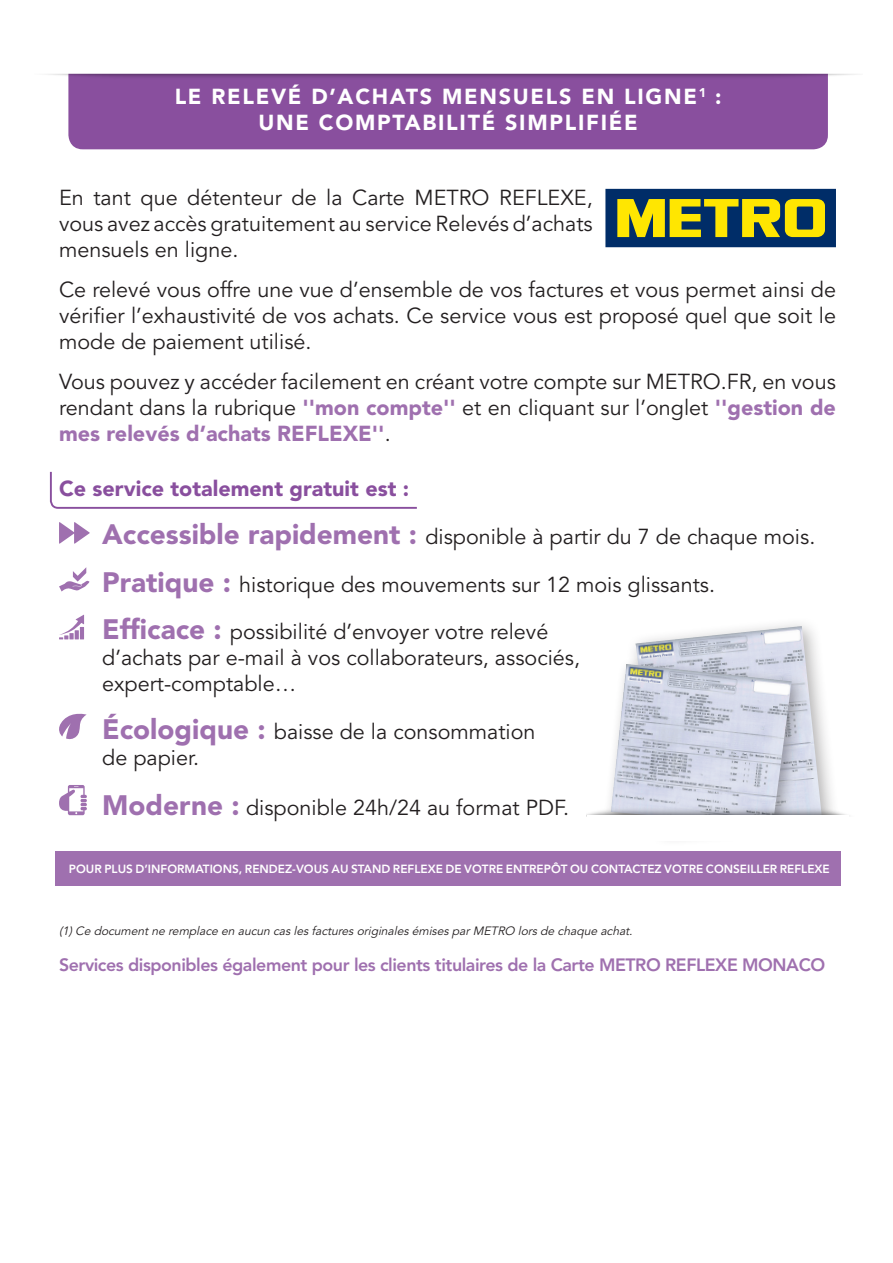
<style>
.page{position:relative;width:893px;height:1263px;background:#fff}
.page>*{position:absolute;margin:0;border:0;box-sizing:border-box;transform-origin:0 0}
.t1{font:21.6px/26px "Avenir LT Std";color:#231f20;text-align:justify}
.t2{font:900 21.6px/26px "Avenir LT Std";letter-spacing:.08em;color:#fff;text-align:center}
.t3{font:900 21.6px "Avenir LT Std";color:#894f9e}
.t4{font:800 17.7px "Avenir LT Std";letter-spacing:-.025em;color:#9f70af}
.t5{font:italic 12px "Avenir LT Std";color:#231f20}
.t6{font:800 11.85px "Avenir LT Std";color:#fff}
.s1{font-weight:900;color:#9f70af}
.s2{font-weight:900;font-size:27.9px;color:#9f70af}
</style>
<div class="page">
<svg style="left:49px;top:471px;width:368px;height:38px"></svg>
<svg style="left:59px;top:522px;width:31px;height:22px"></svg>
<svg style="left:59px;top:567px;width:30px;height:24px"></svg>
<svg style="left:59px;top:615px;width:25px;height:24px"></svg>
<svg style="left:59px;top:713px;width:28px;height:27px"></svg>
<svg style="left:59px;top:785px;width:28px;height:30px"></svg>
<div style="left:68px;top:85px;width:760px;height:64px;background:#894f9e"></div>
<img style="left:48px;top:73px;width:809px;height:12px">
<div style="left:626px;top:617px;width:214px;height:230px;background:#231f20;opacity:.35"></div>
<img style="left:636px;top:626px;width:186px;height:171px">
<div style="left:603px;top:656px;width:205px;height:186px;background:#231f20;opacity:.35"></div>
<img style="left:611px;top:664px;width:181px;height:133px">
<img style="left:587px;top:797px;width:259px;height:18px">
<div style="left:587px;top:815px;width:262px;height:26px;background:#fff"></div>
<div style="left:605px;top:189px;width:231px;height:58px;background:#002d68"></div>
<svg style="left:617px;top:199px;width:208px;height:38px"></svg>
<div style="left:56px;top:851px;width:785px;height:34px;background:#9f70af"></div>
<p class="t2" style="left:175px;top:84px;width:548px">LE RELEVÉ D’ACHATS MENSUELS EN LIGNE<sup>1</sup> :<br>UNE COMPTABILITÉ SIMPLIFIÉE</p>
<p class="t1" style="left:59px;top:185px;width:535px">En tant que détenteur de la Carte METRO REFLEXE, vous avez accès gratuitement au service Relevés d’achats mensuels en ligne.</p>
<p class="t1" style="left:59px;top:277px;width:778px">Ce relevé vous offre une vue d’ensemble de vos factures et vous permet ainsi de vérifier l’exhaustivité de vos achats. Ce service vous est proposé quel que soit le mode de paiement utilisé.</p>
<p class="t1" style="left:59px;top:369px;width:778px">Vous pouvez y accéder facilement en créant votre compte sur METRO.FR, en vous rendant dans la rubrique <span class="s1">''mon compte''</span> et en cliquant sur l’onglet <span class="s1">''gestion de mes relevés d’achats REFLEXE''</span>.</p>
<p class="t3" style="left:59px;top:475px;width:352px">Ce service totalement gratuit est :</p>
<p class="t1" style="left:102px;top:524px;width:715px"><span class="s2">Accessible rapidement :</span> disponible à partir du 7 de chaque mois.</p>
<p class="t1" style="left:102px;top:572px;width:614px"><span class="s2">Pratique :</span> historique des mouvements sur 12 mois glissants.</p>
<p class="t1" style="left:102px;top:620px;width:479px;text-align:left"><span class="s2">Efficace :</span> possibilité d’envoyer votre relevé d’achats par e-mail à vos collaborateurs, associés, expert-comptable…</p>
<p class="t1" style="left:102px;top:719px;width:435px"><span class="s2">Écologique :</span> baisse de la consommation de papier.</p>
<p class="t1" style="left:102px;top:795px;width:469px"><span class="s2">Moderne :</span> disponible 24h/24 au format PDF.</p>
<p class="t6" style="left:69px;top:862px;width:762px">POUR PLUS D’INFORMATIONS, RENDEZ-VOUS AU STAND REFLEXE DE VOTRE ENTREPÔT OU CONTACTEZ VOTRE CONSEILLER REFLEXE</p>
<p class="t5" style="left:59px;top:924px;width:578px">(1)Ce documentne remplace en aucun caslesfacturesoriginalesémisesparMETRO lorsde chaque achat.</p>
<p class="t4" style="left:59px;top:954px;width:768px">Services disponibles également pour les clients titulaires de la Carte METRO REFLEXE MONACO</p>
</div>
